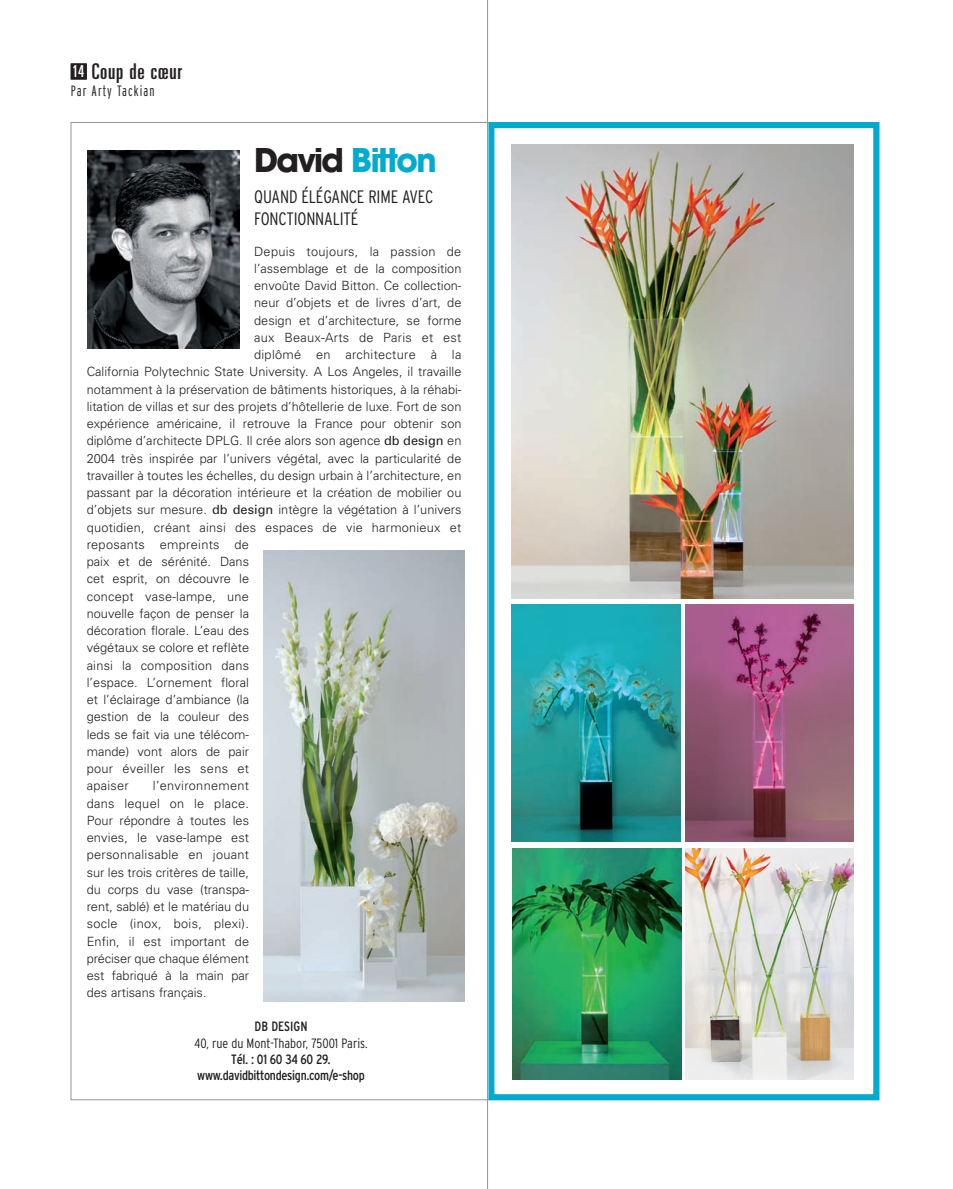
<style>
.page{position:relative;width:953px;height:1189px;background:#fff}
.page>*{position:absolute;margin:0;border:0;box-sizing:border-box;transform-origin:0 0}
.t1{font:700 36px "Avant Garde Gothic Itc T";letter-spacing:-.04em;color:#00abcd}
.t2{font:ultra-condensed 21.75px "Univers";letter-spacing:.035em;color:#231f20}
.t3{font:300 condensed 18px/21.6px "Interstate";letter-spacing:-.01em;color:#231f20}
.t4{font:300 extra-condensed 15px "Interstate";letter-spacing:.07em;color:#231f20}
.t5{font:condensed 13.5px/16.2px "Interstate";letter-spacing:-.02em;color:#231f20;text-align:center}
.t6{font:300 condensed 13.5px "Interstate";color:#231f20}
.t7{font:condensed 13.5px "Interstate";color:#231f20}
.t8{font:300 12.75px/17.2px "Univers";color:#231f20;text-align:justify}
.t9{font:300 12.75px "Univers";letter-spacing:.02em;color:#231f20}
.s1{font-size:16.5px;color:#fff}
.s2{color:#231f20}
.s3{font-weight:400}
</style>
<div class="page">
<div style="left:488px;top:122px;width:390px;height:978px;border:6px solid #00abcd"></div>
<hr style="left:487px;top:0;width:1px;height:1189px;background:#939598">
<img style="left:264px;top:550px;width:200px;height:451px">
<img style="left:511px;top:604px;width:169px;height:238px">
<img style="left:685px;top:604px;width:168px;height:238px">
<img style="left:685px;top:848px;width:168px;height:231px">
<img style="left:512px;top:848px;width:168px;height:231px">
<img style="left:511px;top:144px;width:342px;height:454px">
<img style="left:88px;top:150px;width:151px;height:198px">
<div style="left:71px;top:64px;width:15px;height:15px;background:#231f20"></div>
<h2 class="t2" style="left:72px;top:59px;width:111px"><span class="s1">14</span> Coup de cœur</h2>
<p class="t4" style="left:71px;top:82px;width:85px">Par Arty Tackian</p>
<h1 class="t1" style="left:254px;top:138px;width:184px"><span class="s2">David</span> Bitton</h1>
<h3 class="t3" style="left:254px;top:186px;width:180px">QUAND ÉLÉGANCE RIME AVEC<br>FONCTIONNALITÉ</h3>
<p class="t9" style="left:254px;top:243px;width:209px">Depuis toujours, la passion de</p>
<p class="t8" style="left:254px;top:260px;width:209px">l’assemblage et de la composition</p>
<p class="t8" style="left:254px;top:277px;width:209px">envoûte David Bitton. Ce collection-</p>
<p class="t8" style="left:254px;top:294px;width:209px">neur d’objets et de livres d’art, de</p>
<p class="t8" style="left:254px;top:311px;width:209px">design et d’architecture, se forme</p>
<p class="t9" style="left:254px;top:330px;width:209px">aux Beaux-Arts de Paris et est</p>
<p class="t9" style="left:254px;top:347px;width:209px">diplômé en architecture à la</p>
<p class="t8" style="left:87px;top:363px;width:376px">California Polytechnic State University. A Los Angeles, il travaille</p>
<p class="t8" style="left:87px;top:380px;width:376px">notamment à la préservation de bâtiments historiques, à la réhabi-</p>
<p class="t8" style="left:87px;top:398px;width:376px">litation de villas et sur des projets d’hôtellerie de luxe. Fort de son</p>
<p class="t8" style="left:87px;top:415px;width:376px">expérience américaine, il retrouve la France pour obtenir son</p>
<p class="t8" style="left:87px;top:432px;width:376px">diplôme d’architecte DPLG. Il crée alors son agence <span class="s3">db design</span> en</p>
<p class="t8" style="left:87px;top:449px;width:376px">2004 très inspirée par l’univers végétal, avec la particularité de</p>
<p class="t8" style="left:87px;top:467px;width:376px">travailler à toutes les échelles, du design urbain à l’architecture, en</p>
<p class="t8" style="left:87px;top:484px;width:376px">passant par la décoration intérieure et la création de mobilier ou</p>
<p class="t8" style="left:87px;top:501px;width:376px">d’objets sur mesure. <span class="s3">db design</span> intègre la végétation à l’univers</p>
<p class="t9" style="left:87px;top:519px;width:376px">quotidien, créant ainsi des espaces de vie harmonieux et</p>
<p class="t9" style="left:87px;top:537px;width:164px">reposants empreints de</p>
<p class="t8" style="left:87px;top:553px;width:164px">paix et de sérénité. Dans</p>
<p class="t8" style="left:87px;top:570px;width:164px">cet esprit, on découvre le</p>
<p class="t9" style="left:87px;top:588px;width:164px">concept vase-lampe, une</p>
<p class="t8" style="left:87px;top:605px;width:164px">nouvelle façon de penser la</p>
<p class="t8" style="left:87px;top:622px;width:164px">décoration florale. L’eau des</p>
<p class="t8" style="left:87px;top:639px;width:164px">végétaux se colore et reflète</p>
<p class="t8" style="left:87px;top:656px;width:164px">ainsi la composition dans</p>
<p class="t8" style="left:87px;top:674px;width:164px">l’espace. L’ornement floral</p>
<p class="t8" style="left:87px;top:691px;width:164px">et l’éclairage d’ambiance (la</p>
<p class="t8" style="left:87px;top:708px;width:164px">gestion de la couleur des</p>
<p class="t8" style="left:87px;top:725px;width:164px">leds se fait via une télécom-</p>
<p class="t8" style="left:87px;top:743px;width:164px">mande) vont alors de pair</p>
<p class="t9" style="left:87px;top:761px;width:164px">pour éveiller les sens et</p>
<p class="t9" style="left:87px;top:778px;width:44px">apaiser</p>
<p class="t8" style="left:87px;top:777px;width:164px;text-indent:66px">l’environnement dans lequel on le place.<br>Pour répondre à toutes les envies, le vase-lampe est personnalisable en jouant sur les trois critères de taille, du corps du vase (transpa&shy;rent, sablé) et le matériau du socle (inox, bois, plexi).<br>Enfin, il est important de préciser que chaque élément est fabriqué à la main par des artisans français.</p>
<p class="t7" style="left:254px;top:1019px;width:55px">DB DESIGN</p>
<p class="t6" style="left:194px;top:1035px;width:174px">40, rue du Mont-Thabor, 75001 Paris.</p>
<p class="t5" style="left:197px;top:1051px;width:169px">Tél. : 01 60 34 60 29. www.davidbittondesign.com/e-shop</p>
</div>
